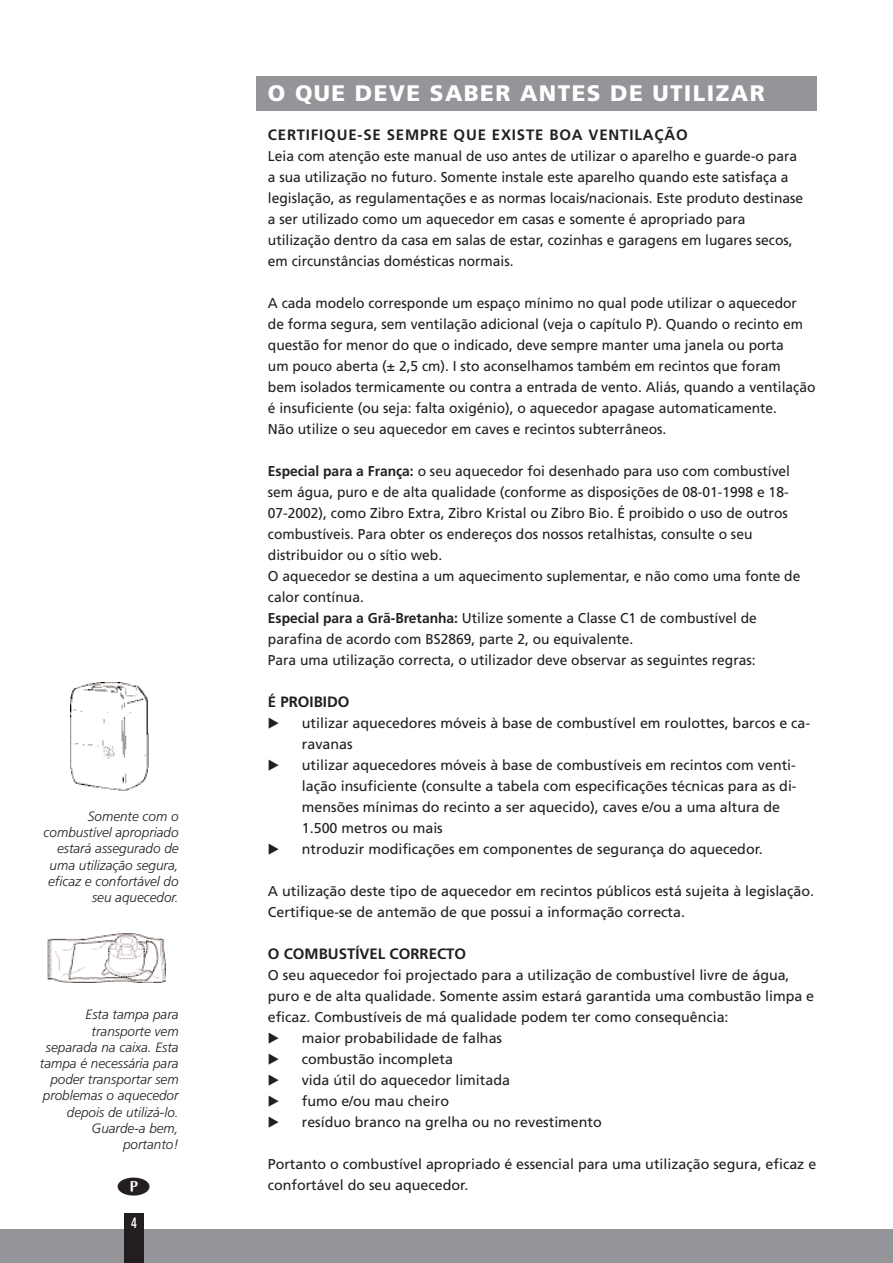
<style>
.page{position:relative;width:893px;height:1263px;background:#fff}
.page>*{position:absolute;margin:0;border:0;box-sizing:border-box;transform-origin:0 0}
.t1{font:900 22.5px "Frutiger";letter-spacing:.06em;color:#fff}
.t2{font:700 15px "Frutiger";letter-spacing:.055em;color:#231f20}
.t3{font:700 15px "Frutiger";color:#231f20}
.t4{font:700 condensed 15px "Frutiger";color:#fff;scale:.75 1}
.t5{font:14.25px/21px "Frutiger";color:#231f20}
.t6{font:italic 300 13.5px/16.2px "Frutiger";color:#231f20;text-align:right}
.s1{font-weight:700}
</style>
<div class="page">
<div style="left:256px;top:77px;width:560px;height:34px;background:#939598"></div>
<div style="left:0;top:1229px;width:893px;height:34px;background:#939598"></div>
<div style="left:124px;top:1213px;width:20px;height:50px;background:#231f20"></div>
<img style="left:48px;top:933px;width:118px;height:49px">
<img style="left:71px;top:683px;width:78px;height:108px">
<p class="t6" style="left:44px;top:809px;width:136px">Somente com o combustível apropriado estará assegurado de uma utilização segura, eficaz e confortável do seu aquecedor.</p>
<p class="t6" style="left:40px;top:1008px;width:140px">Esta tampa para transporte vem separada na caixa. Esta tampa é necessária para poder transportar sem problemas o aquecedor depois de utilizá-lo.<br>Guarde-a bem, portanto!</p>
<p class="t4" style="left:131px;top:1217px;width:9px">4</p>
<h1 class="t1" style="left:268px;top:84px;width:498px">O QUE DEVE SABER ANTES DE UTILIZAR</h1>
<p class="t2" style="left:268px;top:129px;width:421px">CERTIFIQUE-SE SEMPRE QUE EXISTE BOA VENTILAÇÃO</p>
<p class="t5" style="left:268px;top:147px;width:537px">Leia com atenção este manual de uso antes de utilizar o aparelho e guarde-o para a sua utilização no futuro. Somente instale este aparelho quando este satisfaça a legislação, as regulamentações e as normas locais/nacionais. Este produto destinase a ser utilizado como um aquecedor em casas e somente é apropriado para utilização dentro da casa em salas de estar, cozinhas e garagens em lugares secos, em circunstâncias domésticas normais.</p>
<p class="t5" style="left:268px;top:294px;width:549px">A cada modelo corresponde um espaço mínimo no qual pode utilizar o aquecedor de forma segura, sem ventilação adicional (veja o capítulo P). Quando o recinto em questão for menor do que o indicado, deve sempre manter uma janela ou porta<br>um pouco aberta (± 2,5 cm). I sto aconselhamos também em recintos que foram<br>bem isolados termicamente ou contra a entrada de vento. Aliás, quando a ventilação é insuficiente (ou seja: falta oxigénio), o aquecedor apagase automaticamente.<br>Não utilize o seu aquecedor em caves e recintos subterrâneos.</p>
<p class="t5" style="left:268px;top:462px;width:534px"><span class="s1">Especial para a França:</span> o seu aquecedor foi desenhado para uso com combustível sem água, puro e de alta qualidade (conforme as disposições de 08-01-1998 e 18- 07-2002), como Zibro Extra, Zibro Kristal ou Zibro Bio. É proibido o uso de outros combustíveis. Para obter os endereços dos nossos retalhistas, consulte o seu distribuidor ou o sítio web.<br>O aquecedor se destina a um aquecimento suplementar, e não como uma fonte de calor contínua.<br><span class="s1">Especial para a Grã-Bretanha:</span> Utilize somente a Classe C1 de combustível de parafina de acordo com BS2869, parte 2, ou equivalente.<br>Para uma utilização correcta, o utilizador deve observar as seguintes regras:</p>
<p class="t3" style="left:268px;top:696px;width:83px">É PROIBIDO</p>
<p class="t5" style="left:302px;top:714px;width:510px">utilizar aquecedores móveis à base de combustível em roulottes, barcos e ca&shy;ravanas<br>utilizar aquecedores móveis à base de combustíveis em recintos com venti&shy;lação insuficiente (consulte a tabela com especificações técnicas para as di&shy;mensões mínimas do recinto a ser aquecido), caves e/ou a uma altura de 1.500 metros ou mais<br>ntroduzir modificações em componentes de segurança do aquecedor.</p>
<p class="t5" style="left:268px;top:882px;width:548px">A utilização deste tipo de aquecedor em recintos públicos está sujeita à legislação.<br>Certifique-se de antemão de que possui a informação correcta.</p>
<p class="t3" style="left:268px;top:948px;width:200px">O COMBUSTÍVEL CORRECTO</p>
<p class="t5" style="left:268px;top:966px;width:523px">O seu aquecedor foi projectado para a utilização de combustível livre de água,</p>
<p class="t5" style="left:268px;top:987px;width:548px">puro e de alta qualidade. Somente assim estará garantida uma combustão limpa e</p>
<p class="t5" style="left:268px;top:1008px;width:462px">eficaz. Combustíveis de má qualidade podem ter como consequência:</p>
<p class="t5" style="left:302px;top:1029px;width:202px">maior probabilidade de falhas</p>
<p class="t5" style="left:302px;top:1050px;width:153px">combustão incompleta</p>
<p class="t5" style="left:302px;top:1071px;width:210px">vida útil do aquecedor limitada</p>
<p class="t5" style="left:302px;top:1092px;width:149px">fumo e/ou mau cheiro</p>
<p class="t5" style="left:302px;top:1113px;width:302px">resíduo branco na grelha ou no revestimento</p>
<p class="t5" style="left:268px;top:1155px;width:550px">Portanto o combustível apropriado é essencial para uma utilização segura, eficaz e confortável do seu aquecedor.</p>
</div>
